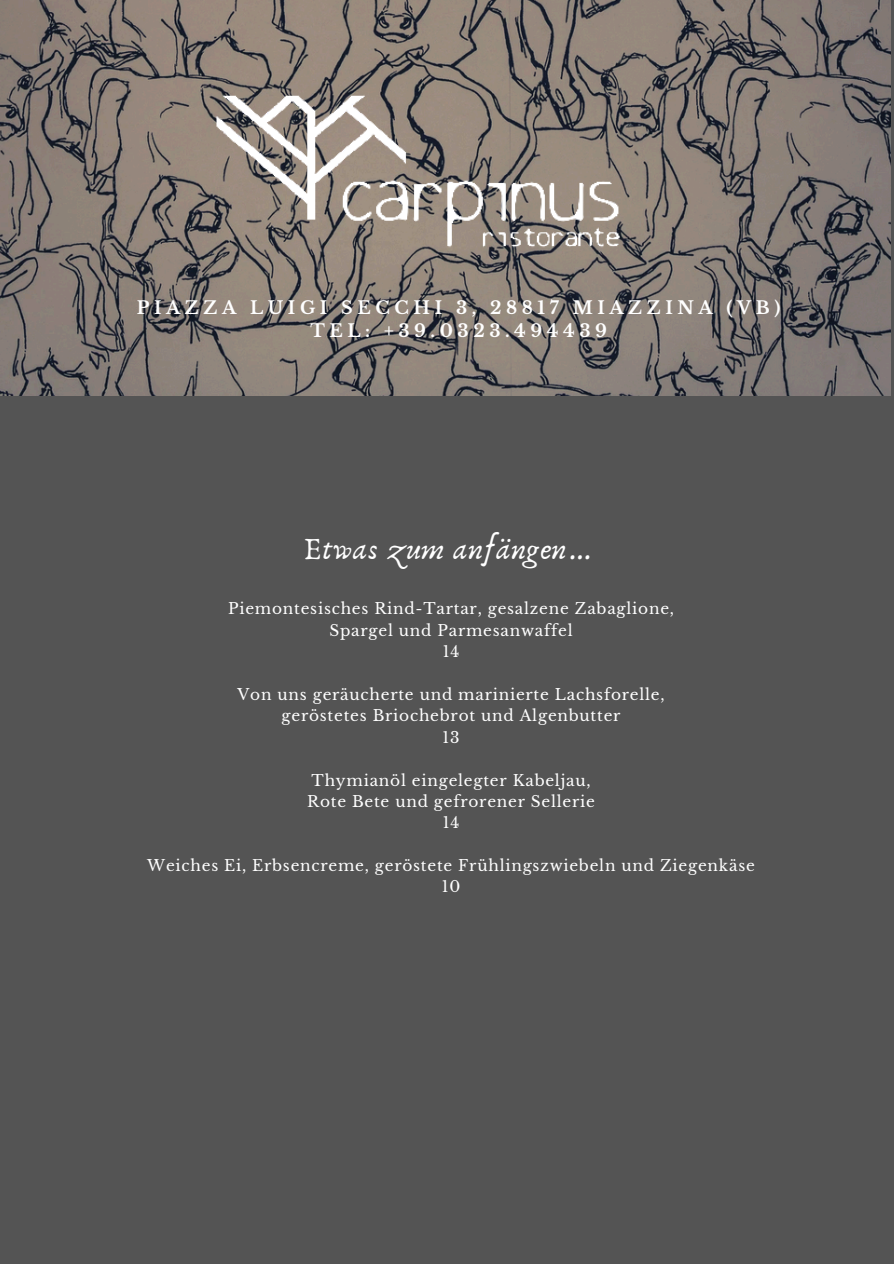
<style>
.page{position:relative;width:894px;height:1264px;background:#fff}
.page>*{position:absolute;margin:0;border:0;box-sizing:border-box;transform-origin:0 0}
.t1{font:31.8px "Anaktoria";letter-spacing:.02em;color:#fff}
.t2{font:700 17.55px/23.7px "Libre Baskerville";letter-spacing:.26em;color:#fff;text-align:center}
.t3{font:15.3px "Libre Baskerville";letter-spacing:.05em;color:#fff}
</style>
<div class="page">
<div style="left:0;top:0;width:893px;height:1263px;background:#545454"></div>
<img style="left:0;top:0;width:890px;height:395px">
<img style="left:0;top:0;width:853px;height:287px">
<h2 class="t2" style="left:137px;top:296px;width:644px">PIAZZA LUIGI SECCHI 3, 28817 MIAZZINA (VB)<br>TEL: +39.0323.494439</h2>
<h1 class="t1" style="left:303px;top:529px;width:288px">Etwas zum anfängen…</h1>
<p class="t3" style="left:228px;top:599px;width:447px">Piemontesisches Rind-Tartar, gesalzene Zabaglione,</p>
<p class="t3" style="left:329px;top:621px;width:245px">Spargel und Parmesanwaffel</p>
<p class="t3" style="left:442px;top:642px;width:18px">14</p>
<p class="t3" style="left:237px;top:685px;width:428px">Von uns geräucherte und marinierte Lachsforelle,</p>
<p class="t3" style="left:281px;top:706px;width:340px">geröstetes Briochebrot und Algenbutter</p>
<p class="t3" style="left:442px;top:728px;width:19px">13</p>
<p class="t3" style="left:311px;top:770px;width:280px">Thymianöl eingelegter Kabeljau,</p>
<p class="t3" style="left:307px;top:792px;width:289px">Rote Bete und gefrorener Sellerie</p>
<p class="t3" style="left:442px;top:813px;width:18px">14</p>
<p class="t3" style="left:147px;top:856px;width:609px">Weiches Ei, Erbsencreme, geröstete Frühlingszwiebeln und Ziegenkäse</p>
<p class="t3" style="left:441px;top:877px;width:20px">10</p>
</div>
